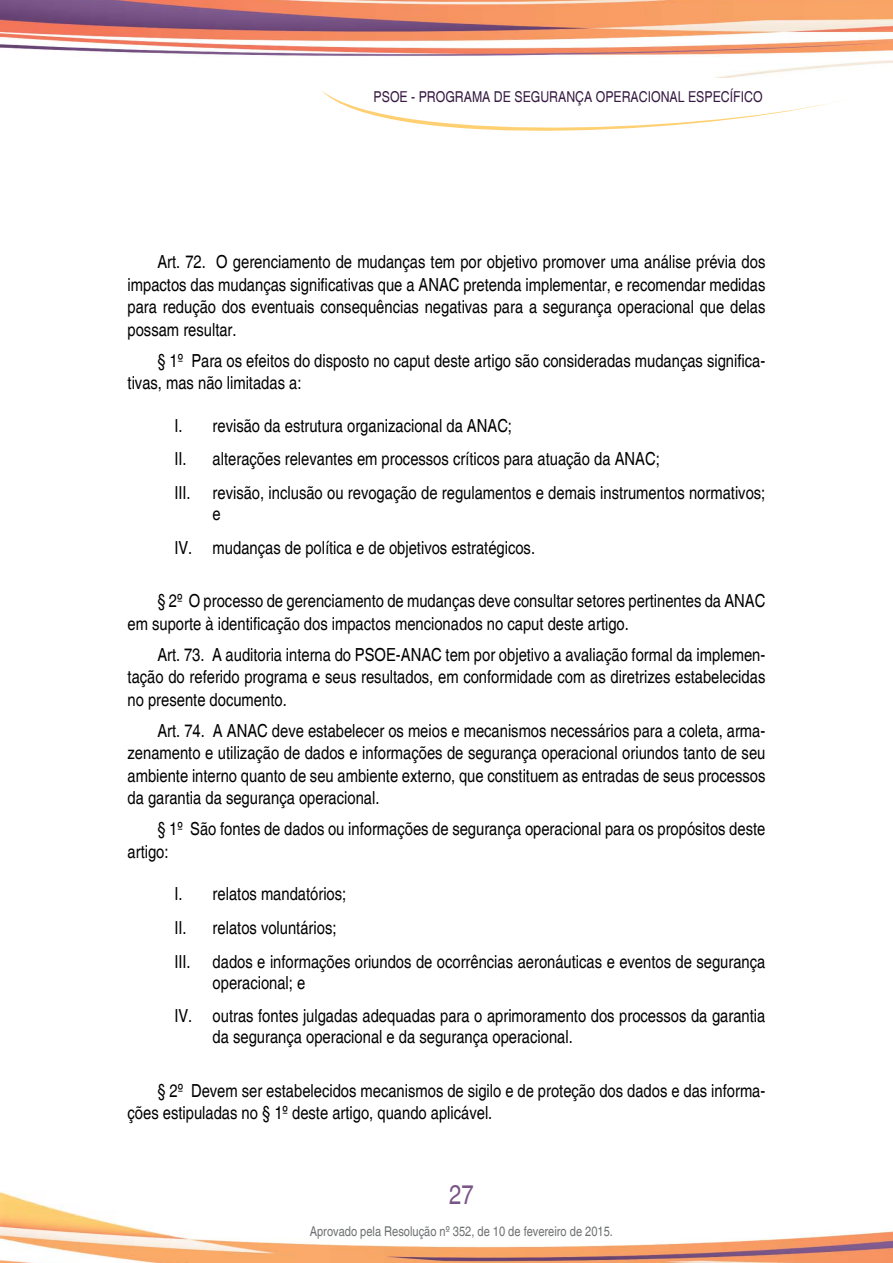
<style>
.page{position:relative;width:893px;height:1263px;background:#fff}
.page>*{position:absolute;margin:0;border:0;box-sizing:border-box;transform-origin:0 0}
.t1{font:condensed 27px "Helvetica";color:#795487}
.t2{font:condensed 18px/22.5px "Helvetica";color:#000}
.t3{font:condensed 15px "Helvetica";color:#371b43}
.t4{font:condensed 13.5px "Helvetica";color:#6d6f71}
</style>
<div class="page">
<img style="left:0;top:1192px;width:893px;height:71px">
<img style="left:0;top:0;width:893px;height:78px">
<svg style="left:321px;top:90px;width:514px;height:41px"></svg>
<p class="t3" style="left:374px;top:88px;width:390px">PSOE - PROGRAMA DE SEGURANÇA OPERACIONAL ESPECÍFICO</p>
<p class="t2" style="left:128px;top:251px;width:639px;text-align:justify;text-indent:30px">Art. 72. O gerenciamento de mudanças tem por objetivo promover uma análise prévia dos impactos das mudanças significativas que a ANAC pretenda implementar, e recomendar medidas para redução dos eventuais consequências negativas para a segurança operacional que delas possam resultar.</p>
<p class="t2" style="left:128px;top:349px;width:639px;text-indent:30px">§ 1º Para os efeitos do disposto no caput deste artigo são consideradas mudanças significa&shy;tivas, mas não limitadas a:</p>
<p class="t2" style="left:174px;top:408px;width:592px;line-height:33.8px">I. revisão da estrutura organizacional da ANAC;<br>II. alterações relevantes em processos críticos para atuação da ANAC;<br>III. revisão, inclusão ou revogação de regulamentos e demais instrumentos normativos;</p>
<p class="t2" style="left:174px;top:497px;width:362px;line-height:33.8px;text-indent:38px">e<br>IV. mudanças de política e de objetivos estratégicos.</p>
<p class="t2" style="left:128px;top:590px;width:639px;text-indent:30px">§ 2º O processo de gerenciamento de mudanças deve consultar setores pertinentes da ANAC em suporte à identificação dos impactos mencionados no caput deste artigo.</p>
<p class="t2" style="left:128px;top:643px;width:639px;text-align:justify;text-indent:30px">Art. 73. A auditoria interna do PSOE-ANAC tem por objetivo a avaliação formal da implemen&shy;tação do referido programa e seus resultados, em conformidade com as diretrizes estabelecidas no presente documento.</p>
<p class="t2" style="left:128px;top:719px;width:639px;text-align:justify;text-indent:30px">Art. 74. A ANAC deve estabelecer os meios e mecanismos necessários para a coleta, arma&shy;zenamento e utilização de dados e informações de segurança operacional oriundos tanto de seu ambiente interno quanto de seu ambiente externo, que constituem as entradas de seus processos da garantia da segurança operacional.</p>
<p class="t2" style="left:128px;top:818px;width:639px;text-indent:30px">§ 1º São fontes de dados ou informações de segurança operacional para os propósitos deste artigo:</p>
<p class="t2" style="left:174px;top:877px;width:593px;line-height:33.8px">I. relatos mandatórios;<br>II. relatos voluntários;<br>III. dados e informações oriundos de ocorrências aeronáuticas e eventos de segurança</p>
<p class="t2" style="left:174px;top:965px;width:593px;line-height:33.8px;text-indent:38px">operacional; e<br>IV. outras fontes julgadas adequadas para o aprimoramento dos processos da garantia</p>
<p class="t2" style="left:213px;top:1026px;width:362px">da segurança operacional e da segurança operacional.</p>
<p class="t2" style="left:128px;top:1079px;width:639px;text-indent:30px">§ 2º Devem ser estabelecidos mecanismos de sigilo e de proteção dos dados e das informa&shy;ções estipuladas no § 1º deste artigo, quando aplicável.</p>
<h1 class="t1" style="left:449px;top:1179px;width:26px">27</h1>
<p class="t4" style="left:310px;top:1223px;width:305px">Aprovado pela Resolução nº 352, de 10 de fevereiro de 2015.</p>
</div>
